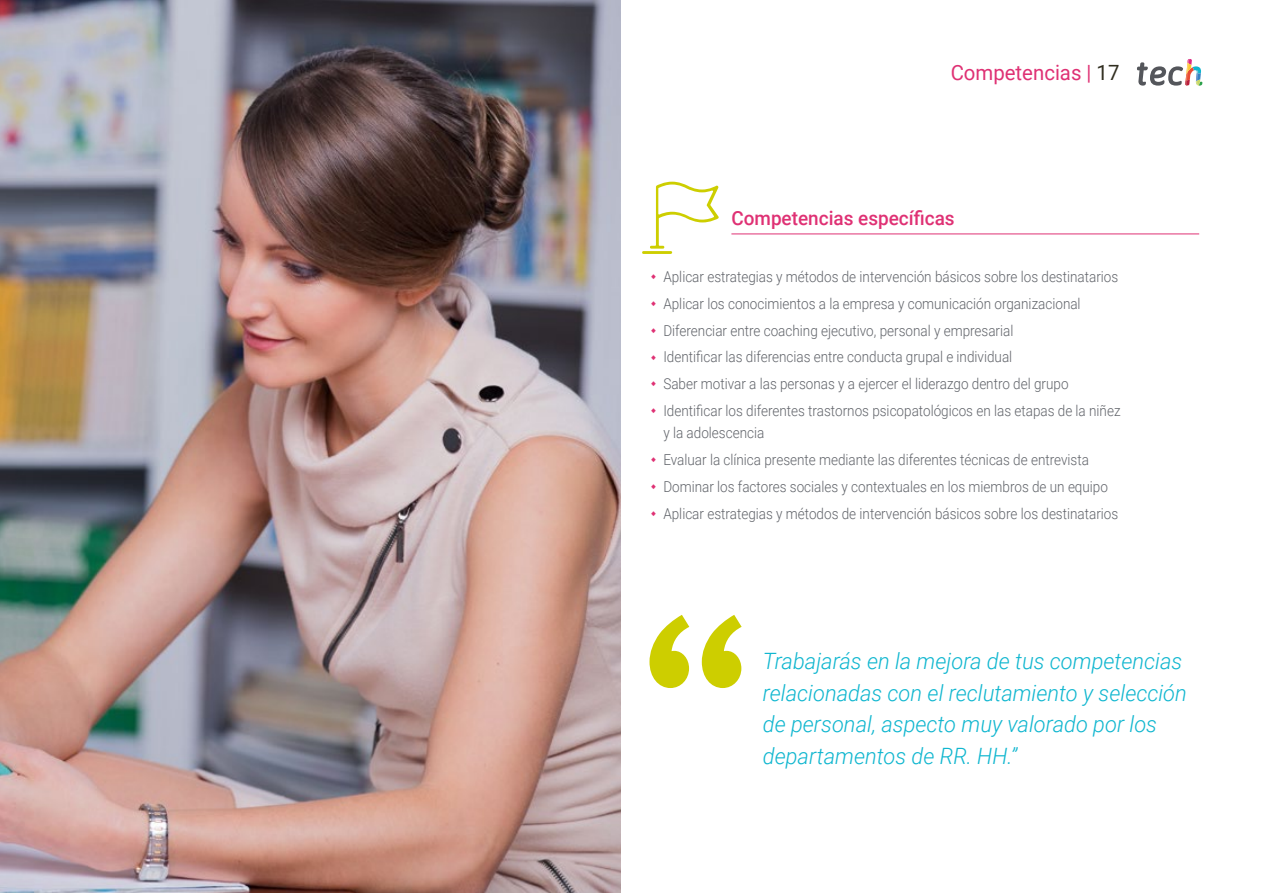
<style>
.page{position:relative;width:1263px;height:893px;background:#fff}
.page>*{position:absolute;margin:0;border:0;box-sizing:border-box;transform-origin:0 0}
.t1{font:italic 300 22.5px/31.5px "Roboto";color:#0fb6cf}
.t2{font:21px "Roboto";color:#df3174}
.t3{font:500 19.5px "Roboto";color:#df3174}
.t4{font:300 15px/26.7px "Roboto";color:#61646a;scale:.9 1}
.s1{color:#312e20}
</style>
<div class="page">
<img style="left:0;top:0;width:621px;height:893px">
<hr style="left:731px;top:234px;width:468px;height:1px;background:#df3174">
<hr style="left:642px;top:251px;width:30px;height:3px;background:#cdce00">
<svg style="left:650px;top:182px;width:69px;height:67px"></svg>
<svg style="left:649px;top:615px;width:93px;height:73px"></svg>
<svg style="left:1137px;top:59px;width:65px;height:27px"></svg>
<h2 class="t2" style="left:951px;top:57px;width:170px">Competencias | <span class="s1">17</span></h2>
<h3 class="t3" style="left:731px;top:205px;width:225px">Competencias específicas</h3>
<p class="t4" style="left:663px;top:263px;width:509px">Aplicar estrategias y métodos de intervención básicos sobre los destinatarios Aplicar los conocimientos a la empresa y comunicación organizacional Diferenciar entre coaching ejecutivo, personal y empresarial<br>Identificar las diferencias entre conducta grupal e individual<br>Saber motivar a las personas y a ejercer el liderazgo dentro del grupo Identificar los diferentes trastornos psicopatológicos en las etapas de la niñez</p>
<p class="t4" style="left:663px;top:419px;width:507px">y la adolescencia<br>Evaluar la clínica presente mediante las diferentes técnicas de entrevista Dominar los factores sociales y contextuales en los miembros de un equipo Aplicar estrategias y métodos de intervención básicos sobre los destinatarios</p>
<h1 class="t1" style="left:763px;top:645px;width:425px">Trabajarás en la mejora de tus competencias relacionadas con el reclutamiento y selección de personal, aspecto muy valorado por los departamentos de RR. HH.”</h1>
</div>
